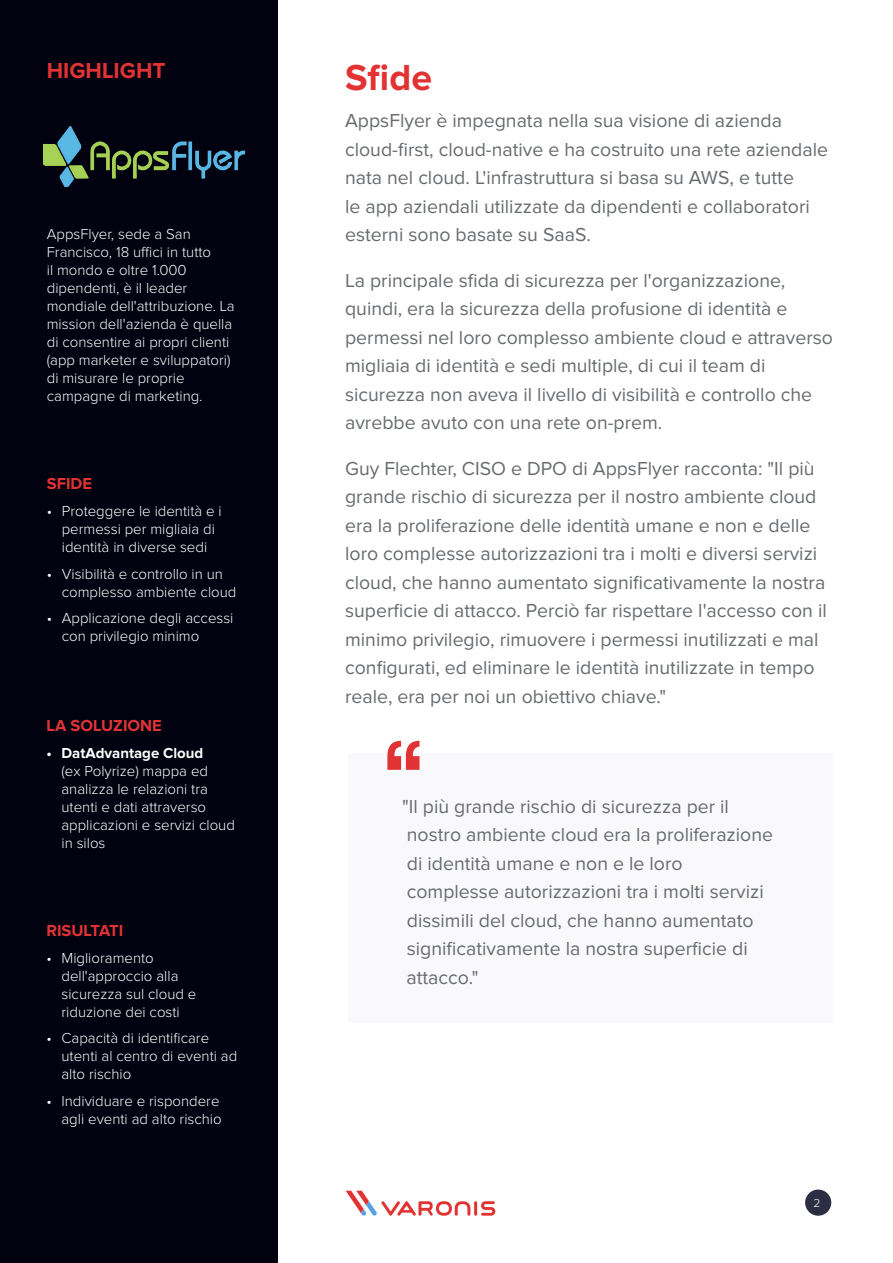
<style>
.page{position:relative;width:893px;height:1263px;background:#fff}
.page>*{position:absolute;margin:0;border:0;box-sizing:border-box;transform-origin:0 0}
.t1{font:700 37.5px "Proxima Nova";color:#e13334}
.t2{font:700 22.5px "Proxima Nova";color:#e13334}
.t3{font:19.5px/28.5px "Proxima Nova";color:#686b6e}
.t4{font:700 16.5px "Proxima Nova";color:#e13334}
.t5{font:300 15px/18px "Proxima Nova";color:#fff}
.t6{font:700 15px "Proxima Nova";color:#fff}
.t7{font:300 12px "Proxima Nova";color:#fff}
</style>
<div class="page">
<div style="left:0;top:0;width:278px;height:1263px;background:#010110"></div>
<div style="left:805px;top:1189px;width:26px;height:27px;background:#2c2e43;border-radius:50%"></div>
<hr style="left:474px;top:1201px;width:3px;height:15px;background:#e13334">
<svg style="left:481px;top:1201px;width:14px;height:15px"></svg>
<svg style="left:346px;top:1191px;width:124px;height:25px"></svg>
<div style="left:348px;top:753px;width:485px;height:270px;background:#f9f9fc"></div>
<svg style="left:387px;top:741px;width:32px;height:29px"></svg>
<img style="left:44px;top:126px;width:201px;height:61px">
<p class="t2" style="left:47px;top:60px;width:120px">HIGHLIGHT</p>
<p class="t5" style="left:47px;top:225px;width:189px">AppsFlyer, sede a San<br>Francisco, 18 uffici in tutto<br>il mondo e oltre 1.000 dipendenti, è il leader mondiale dell'attribuzione. La mission dell'azienda è quella di consentire ai propri clienti (app marketer e sviluppatori) di misurare le proprie campagne di marketing.</p>
<p class="t4" style="left:47px;top:476px;width:47px">SFIDE</p>
<p class="t5" style="left:47px;top:503px;width:177px;text-align:center">• Proteggere le identità e i permessi per migliaia di identità in diverse sedi</p>
<p class="t5" style="left:62px;top:565px;width:176px;text-indent:-15px">• Visibilità e controllo in un complesso ambiente cloud</p>
<p class="t5" style="left:62px;top:610px;width:173px;text-indent:-15px">• Applicazione degli accessi con privilegio minimo</p>
<p class="t4" style="left:46px;top:718px;width:117px">LA SOLUZIONE</p>
<p class="t6" style="left:46px;top:747px;width:158px">• DatAdvantage Cloud</p>
<p class="t5" style="left:62px;top:763px;width:175px">(ex Polyrize) mappa ed analizza le relazioni tra utenti e dati attraverso applicazioni e servizi cloud in silos</p>
<p class="t4" style="left:46px;top:923px;width:78px">RISULTATI</p>
<p class="t5" style="left:62px;top:949px;width:136px;text-indent:-15px">• Miglioramento dell'approccio alla sicurezza sul cloud e riduzione dei costi</p>
<p class="t5" style="left:62px;top:1030px;width:177px;text-indent:-15px">• Capacità di identificare utenti al centro di eventi ad alto rischio</p>
<p class="t5" style="left:46px;top:1093px;width:177px;text-align:right">• Individuare e rispondere agli eventi ad alto rischio</p>
<h1 class="t1" style="left:345px;top:60px;width:88px">Sfide</h1>
<p class="t3" style="left:345px;top:107px;width:484px">AppsFlyer è impegnata nella sua visione di azienda cloud-first, cloud-native e ha costruito una rete aziendale nata nel cloud. L'infrastruttura si basa su AWS, e tutte<br>le app aziendali utilizzate da dipendenti e collaboratori esterni sono basate su SaaS.</p>
<p class="t3" style="left:345px;top:266px;width:489px">La principale sfida di sicurezza per l'organizzazione, quindi, era la sicurezza della profusione di identità e permessi nel loro complesso ambiente cloud e attraverso migliaia di identità e sedi multiple, di cui il team di sicurezza non aveva il livello di visibilità e controllo che avrebbe avuto con una rete on-prem.</p>
<p class="t3" style="left:345px;top:454px;width:483px">Guy Flechter, CISO e DPO di AppsFlyer racconta: "Il più grande rischio di sicurezza per il nostro ambiente cloud era la proliferazione delle identità umane e non e delle loro complesse autorizzazioni tra i molti e diversi servizi cloud, che hanno aumentato significativamente la nostra superficie di attacco. Perciò far rispettare l'accesso con il minimo privilegio, rimuovere i permessi inutilizzati e mal configurati, ed eliminare le identità inutilizzate in tempo reale, era per noi un obiettivo chiave."</p>
<p class="t3" style="left:402px;top:792px;width:372px">"Il più grande rischio di sicurezza per il nostro ambiente cloud era la proliferazione di identità umane e non e le loro complesse autorizzazioni tra i molti servizi dissimili del cloud, che hanno aumentato significativamente la nostra superficie di attacco."</p>
<p class="t7" style="left:814px;top:1198px;width:8px">2</p>
</div>
